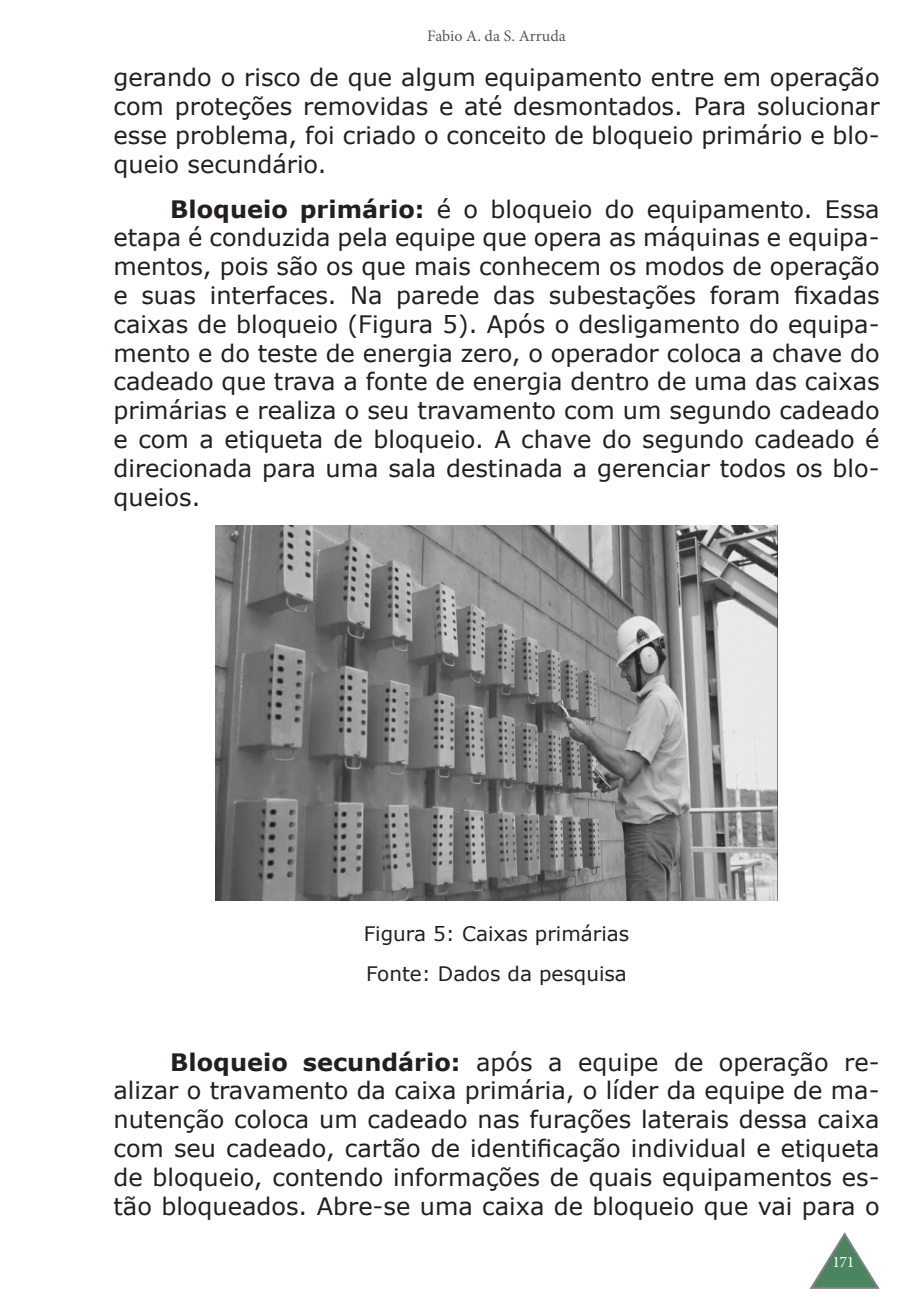
<style>
.page{position:relative;width:908px;height:1304px;background:#fff}
.page>*{position:absolute;margin:0;border:0;box-sizing:border-box;transform-origin:0 0}
.t1{font:24px/28.8px "Verdana";color:#231f20;text-align:justify}
.t2{font:20px/40px "Verdana";color:#231f20}
.t3{font:16px "Minion Pro";color:#57585a}
.t4{font:16px "Minion Pro";color:#fff}
.s1{font-weight:700}
</style>
<div class="page">
<svg style="left:809px;top:1232px;width:71px;height:57px"></svg>
<img style="left:215px;top:526px;width:562px;height:375px">
<p class="t3" style="left:427px;top:25px;width:140px">Fabio A. da S. Arruda</p>
<p class="t1" style="left:113px;top:63px;width:767px">gerando o risco de que algum equipamento entre em operação com proteções removidas e até desmontados. Para solucionar esse problema, foi criado o conceito de bloqueio primário e blo&shy;queio secundário.</p>
<p class="t1" style="left:113px;top:194px;width:767px;text-indent:57px"><span class="s1">Bloqueio primário:</span> é o bloqueio do equipamento. Essa etapa é conduzida pela equipe que opera as máquinas e equipa&shy;mentos, pois são os que mais conhecem os modos de operação e suas interfaces. Na parede das subestações foram fixadas caixas de bloqueio (Figura 5). Após o desligamento do equipa&shy;mento e do teste de energia zero, o operador coloca a chave do cadeado que trava a fonte de energia dentro de uma das caixas primárias e realiza o seu travamento com um segundo cadeado e com a etiqueta de bloqueio. A chave do segundo cadeado é direcionada para uma sala destinada a gerenciar todos os blo&shy;queios.</p>
<p class="t2" style="left:363px;top:913px;width:267px">Figura 5: Caixas primárias<br>Fonte: Dados da pesquisa</p>
<p class="t1" style="left:113px;top:1047px;width:767px;text-indent:57px"><span class="s1">Bloqueio secundário:</span> após a equipe de operação re&shy;alizar o travamento da caixa primária, o líder da equipe de ma&shy;nutenção coloca um cadeado nas furações laterais dessa caixa com seu cadeado, cartão de identificação individual e etiqueta de bloqueio, contendo informações de quais equipamentos es&shy;tão bloqueados. Abre-se uma caixa de bloqueio que vai para o</p>
<p class="t4" style="left:832px;top:1251px;width:23px">171</p>
</div>
